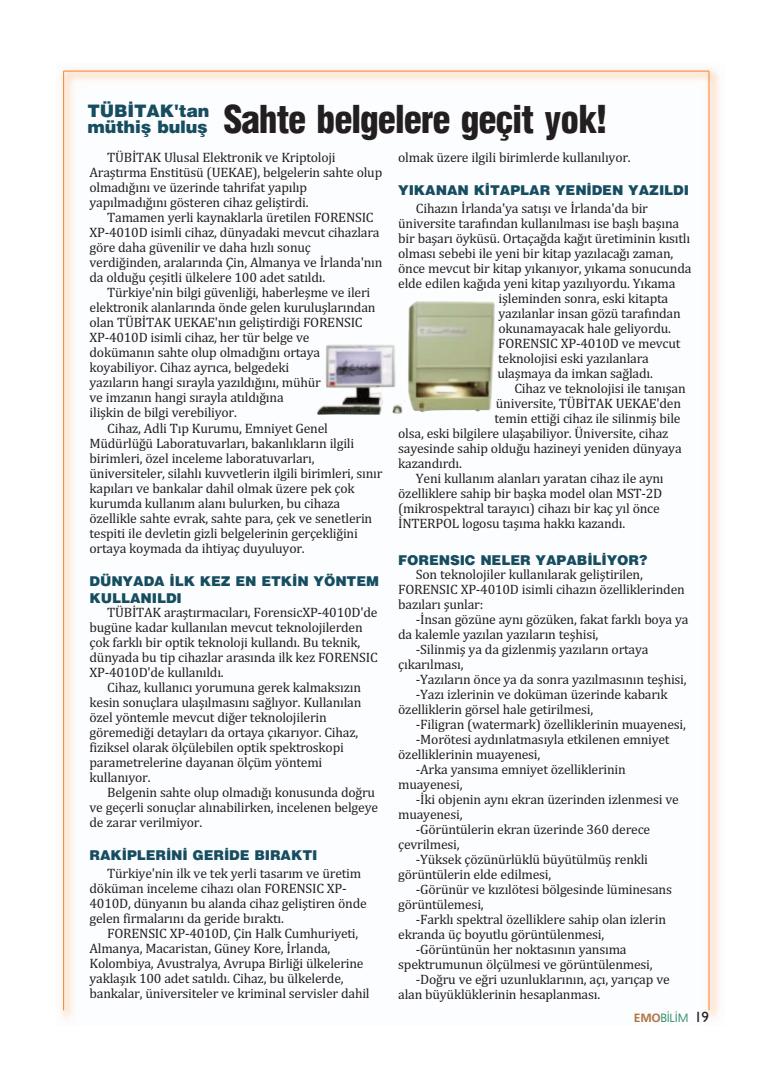
<style>
.page{position:relative;width:773px;height:1074px;background:#fff}
.page>*{position:absolute;margin:0;border:0;box-sizing:border-box;transform-origin:0 0}
.t1{font:900 37.5px "Cg Trium In Conds";letter-spacing:-.025em;color:#231f20}
.t2{font:17.5px/16.2px "Helvetica Black Trk";letter-spacing:-.015em;color:#164d60}
.t3{font:13.75px/15px "Cambria";letter-spacing:-.015em;color:#231f20}
.t4{font:13.75px/17.5px "Helvetica Black Trk";letter-spacing:-.015em;color:#164d60}
.t5{font:12.5px "Frugal";letter-spacing:-.025em;color:#0d7c4b}
.s1{font-weight:700;color:#b17645}
.s2{font-family:"Gill Sans";font-size:15px;color:#231f20}
</style>
<div class="page">
<img style="left:60px;top:68px;width:659px;height:951px">
<hr style="left:63px;top:71px;width:1px;height:939px;background:#f48232">
<hr style="left:708px;top:71px;width:1px;height:939px;background:#f48232">
<hr style="left:64px;top:71px;width:644px;height:1px;background:#f48232">
<img style="left:317px;top:301px;width:177px;height:114px">
<p class="t2" style="left:87px;top:103px;width:124px">TÜBİTAK'tan müthiş buluş</p>
<h1 class="t1" style="left:223px;top:98px;width:385px">Sahte belgelere geçit yok!</h1>
<p class="t3" style="left:90px;top:150px;width:294px;text-indent:18px">TÜBİTAK Ulusal Elektronik ve Kriptoloji Araştırma Enstitüsü (UEKAE), belgelerin sahte olup olmadığını ve üzerinde tahrifat yapılıp yapılmadığını gösteren cihaz geliştirdi.</p>
<p class="t3" style="left:90px;top:210px;width:294px;text-indent:18px">Tamamen yerli kaynaklarla üretilen FORENSIC XP-4010D isimli cihaz, dünyadaki mevcut cihazlara göre daha güvenilir ve daha hızlı sonuç verdiğinden, aralarında Çin, Almanya ve İrlanda'nın da olduğu çeşitli ülkelere 100 adet satıldı.</p>
<p class="t3" style="left:107px;top:285px;width:264px">Türkiye'nin bilgi güvenliği, haberleşme ve ileri</p>
<p class="t3" style="left:90px;top:300px;width:287px">elektronik alanlarında önde gelen kuruluşlarından</p>
<p class="t3" style="left:90px;top:315px;width:274px">olan TÜBİTAK UEKAE'nın geliştirdiği FORENSIC</p>
<p class="t3" style="left:90px;top:330px;width:221px">XP-4010D isimli cihaz, her tür belge ve</p>
<p class="t3" style="left:90px;top:345px;width:232px">dokümanın sahte olup olmadığını ortaya</p>
<p class="t3" style="left:90px;top:360px;width:201px">koyabiliyor. Cihaz ayrıca, belgedeki</p>
<p class="t3" style="left:90px;top:375px;width:233px">yazıların hangi sırayla yazıldığını, mühür</p>
<p class="t3" style="left:90px;top:390px;width:196px">ve imzanın hangi sırayla atıldığına</p>
<p class="t3" style="left:90px;top:405px;width:149px">ilişkin de bilgi verebiliyor.</p>
<p class="t3" style="left:107px;top:420px;width:222px">Cihaz, Adli Tıp Kurumu, Emniyet Genel</p>
<p class="t3" style="left:90px;top:435px;width:266px">Müdürlüğü Laboratuvarları, bakanlıkların ilgili</p>
<p class="t3" style="left:90px;top:450px;width:226px">birimleri, özel inceleme laboratuvarları,</p>
<p class="t3" style="left:90px;top:465px;width:294px">üniversiteler, silahlı kuvvetlerin ilgili birimleri, sınır</p>
<p class="t3" style="left:90px;top:480px;width:266px">kapıları ve bankalar dahil olmak üzere pek çok</p>
<p class="t3" style="left:90px;top:495px;width:252px">kurumda kullanım alanı bulurken, bu cihaza</p>
<p class="t3" style="left:90px;top:510px;width:284px">özellikle sahte evrak, sahte para, çek ve senetlerin</p>
<p class="t3" style="left:90px;top:525px;width:270px">tespiti ile devletin gizli belgelerinin gerçekliğini</p>
<p class="t3" style="left:90px;top:540px;width:216px">ortaya koymada da ihtiyaç duyuluyor.</p>
<p class="t4" style="left:90px;top:572px;width:291px">DÜNYADA İLK KEZ EN ETKİN YÖNTEM<br>KULLANILDI</p>
<p class="t3" style="left:90px;top:605px;width:290px;text-indent:18px">TÜBİTAK araştırmacıları, ForensicXP-4010D'de bugüne kadar kullanılan mevcut teknolojilerden çok farklı bir optik teknoloji kullandı. Bu teknik, dünyada bu tip cihazlar arasında ilk kez FORENSIC XP-4010D'de kullanıldı.</p>
<p class="t3" style="left:90px;top:680px;width:273px;text-indent:18px">Cihaz, kullanıcı yorumuna gerek kalmaksızın kesin sonuçlara ulaşılmasını sağlıyor. Kullanılan özel yöntemle mevcut diğer teknolojilerin göremediği detayları da ortaya çıkarıyor. Cihaz, fiziksel olarak ölçülebilen optik spektroskopi parametrelerine dayanan ölçüm yöntemi kullanıyor.</p>
<p class="t3" style="left:90px;top:785px;width:290px;text-indent:18px">Belgenin sahte olup olmadığı konusunda doğru ve geçerli sonuçlar alınabilirken, incelenen belgeye de zarar verilmiyor.</p>
<p class="t4" style="left:90px;top:846px;width:229px">RAKİPLERİNİ GERİDE BIRAKTI</p>
<p class="t3" style="left:90px;top:866px;width:279px;text-indent:18px">Türkiye'nin ilk ve tek yerli tasarım ve üretim döküman inceleme cihazı olan FORENSIC XP-4010D, dünyanın bu alanda cihaz geliştiren önde gelen firmalarını da geride bıraktı.</p>
<p class="t3" style="left:90px;top:926px;width:281px;text-indent:18px">FORENSIC XP-4010D, Çin Halk Cumhuriyeti, Almanya, Macaristan, Güney Kore, İrlanda, Kolombiya, Avustralya, Avrupa Birliği ülkelerine yaklaşık 100 adet satıldı. Cihaz, bu ülkelerde, bankalar, üniversiteler ve kriminal servisler dahil</p>
<p class="t3" style="left:398px;top:150px;width:234px">olmak üzere ilgili birimlerde kullanılıyor.</p>
<p class="t4" style="left:398px;top:182px;width:292px">YIKANAN KİTAPLAR YENİDEN YAZILDI</p>
<p class="t3" style="left:416px;top:201px;width:233px">Cihazın İrlanda'ya satışı ve İrlanda'da bir</p>
<p class="t3" style="left:398px;top:216px;width:282px">üniversite tarafından kullanılması ise başlı başına</p>
<p class="t3" style="left:398px;top:231px;width:293px">bir başarı öyküsü. Ortaçağda kağıt üretiminin kısıtlı</p>
<p class="t3" style="left:398px;top:246px;width:276px">olması sebebi ile yeni bir kitap yazılacağı zaman,</p>
<p class="t3" style="left:398px;top:261px;width:295px">önce mevcut bir kitap yıkanıyor, yıkama sonucunda</p>
<p class="t3" style="left:398px;top:276px;width:279px">elde edilen kağıda yeni kitap yazılıyordu. Yıkama</p>
<p class="t3" style="left:498px;top:291px;width:171px">işleminden sonra, eski kitapta</p>
<p class="t3" style="left:498px;top:306px;width:184px">yazılanlar insan gözü tarafından</p>
<p class="t3" style="left:498px;top:321px;width:174px">okunamayacak hale geliyordu.</p>
<p class="t3" style="left:498px;top:336px;width:184px">FORENSIC XP-4010D ve mevcut</p>
<p class="t3" style="left:498px;top:351px;width:152px">teknolojisi eski yazılanlara</p>
<p class="t3" style="left:497px;top:366px;width:157px">ulaşmaya da imkan sağladı.</p>
<p class="t3" style="left:514px;top:381px;width:173px">Cihaz ve teknolojisi ile tanışan</p>
<p class="t3" style="left:496px;top:396px;width:187px">üniversite, TÜBİTAK UEKAE'den</p>
<p class="t3" style="left:494px;top:411px;width:188px">temin ettiği cihaz ile silinmiş bile</p>
<p class="t3" style="left:398px;top:426px;width:272px">olsa, eski bilgilere ulaşabiliyor. Üniversite, cihaz</p>
<p class="t3" style="left:398px;top:441px;width:285px">sayesinde sahip olduğu hazineyi yeniden dünyaya</p>
<p class="t3" style="left:398px;top:456px;width:65px">kazandırdı.</p>
<p class="t3" style="left:416px;top:471px;width:249px">Yeni kullanım alanları yaratan cihaz ile aynı</p>
<p class="t3" style="left:398px;top:486px;width:265px">özelliklere sahip bir başka model olan MST-2D</p>
<p class="t3" style="left:398px;top:501px;width:263px">(mikrospektral tarayıcı) cihazı bir kaç yıl önce</p>
<p class="t3" style="left:398px;top:516px;width:228px">İNTERPOL logosu taşıma hakkı kazandı.</p>
<p class="t4" style="left:398px;top:551px;width:251px">FORENSIC NELER YAPABİLİYOR?</p>
<p class="t3" style="left:398px;top:567px;width:288px;text-indent:18px">Son teknolojiler kullanılarak geliştirilen,<br>FORENSIC XP-4010D isimli cihazın özelliklerinden bazıları şunlar:</p>
<p class="t3" style="left:416px;top:612px;width:274px">-İnsan gözüne aynı gözüken, fakat farklı boya ya</p>
<p class="t3" style="left:398px;top:627px;width:202px">da kalemle yazılan yazıların teşhisi,</p>
<p class="t3" style="left:416px;top:642px;width:234px">-Silinmiş ya da gizlenmiş yazıların ortaya</p>
<p class="t3" style="left:398px;top:657px;width:67px">çıkarılması,</p>
<p class="t3" style="left:416px;top:672px;width:272px">-Yazıların önce ya da sonra yazılmasının teşhisi,</p>
<p class="t3" style="left:416px;top:687px;width:253px">-Yazı izlerinin ve doküman üzerinde kabarık</p>
<p class="t3" style="left:398px;top:702px;width:196px">özelliklerin görsel hale getirilmesi,</p>
<p class="t3" style="left:416px;top:717px;width:271px">-Filigran (watermark) özelliklerinin muayenesi,</p>
<p class="t3" style="left:416px;top:732px;width:255px">-Morötesi aydınlatmasıyla etkilenen emniyet</p>
<p class="t3" style="left:398px;top:747px;width:144px">özelliklerinin muayenesi,</p>
<p class="t3" style="left:416px;top:762px;width:211px">-Arka yansıma emniyet özelliklerinin</p>
<p class="t3" style="left:398px;top:777px;width:66px">muayenesi,</p>
<p class="t3" style="left:416px;top:792px;width:264px">-İki objenin aynı ekran üzerinden izlenmesi ve</p>
<p class="t3" style="left:398px;top:807px;width:66px">muayenesi,</p>
<p class="t3" style="left:416px;top:822px;width:236px">-Görüntülerin ekran üzerinde 360 derece</p>
<p class="t3" style="left:398px;top:837px;width:63px">çevrilmesi,</p>
<p class="t3" style="left:416px;top:852px;width:233px">-Yüksek çözünürlüklü büyütülmüş renkli</p>
<p class="t3" style="left:398px;top:867px;width:154px">görüntülerin elde edilmesi,</p>
<p class="t3" style="left:416px;top:882px;width:257px">-Görünür ve kızılötesi bölgesinde lüminesans</p>
<p class="t3" style="left:398px;top:897px;width:87px">görüntülemesi,</p>
<p class="t3" style="left:416px;top:912px;width:251px">-Farklı spektral özelliklere sahip olan izlerin</p>
<p class="t3" style="left:398px;top:927px;width:207px">ekranda üç boyutlu görüntülenmesi,</p>
<p class="t3" style="left:416px;top:942px;width:212px">-Görüntünün her noktasının yansıma</p>
<p class="t3" style="left:398px;top:957px;width:256px">spektrumunun ölçülmesi ve görüntülenmesi,</p>
<p class="t3" style="left:416px;top:972px;width:255px">-Doğru ve eğri uzunluklarının, açı, yarıçap ve</p>
<p class="t3" style="left:398px;top:987px;width:203px">alan büyüklüklerinin hesaplanması.</p>
<p class="t5" style="left:634px;top:1010px;width:76px"><span class="s1">EMO</span>BİLİM <span class="s2">19</span></p>
</div>
